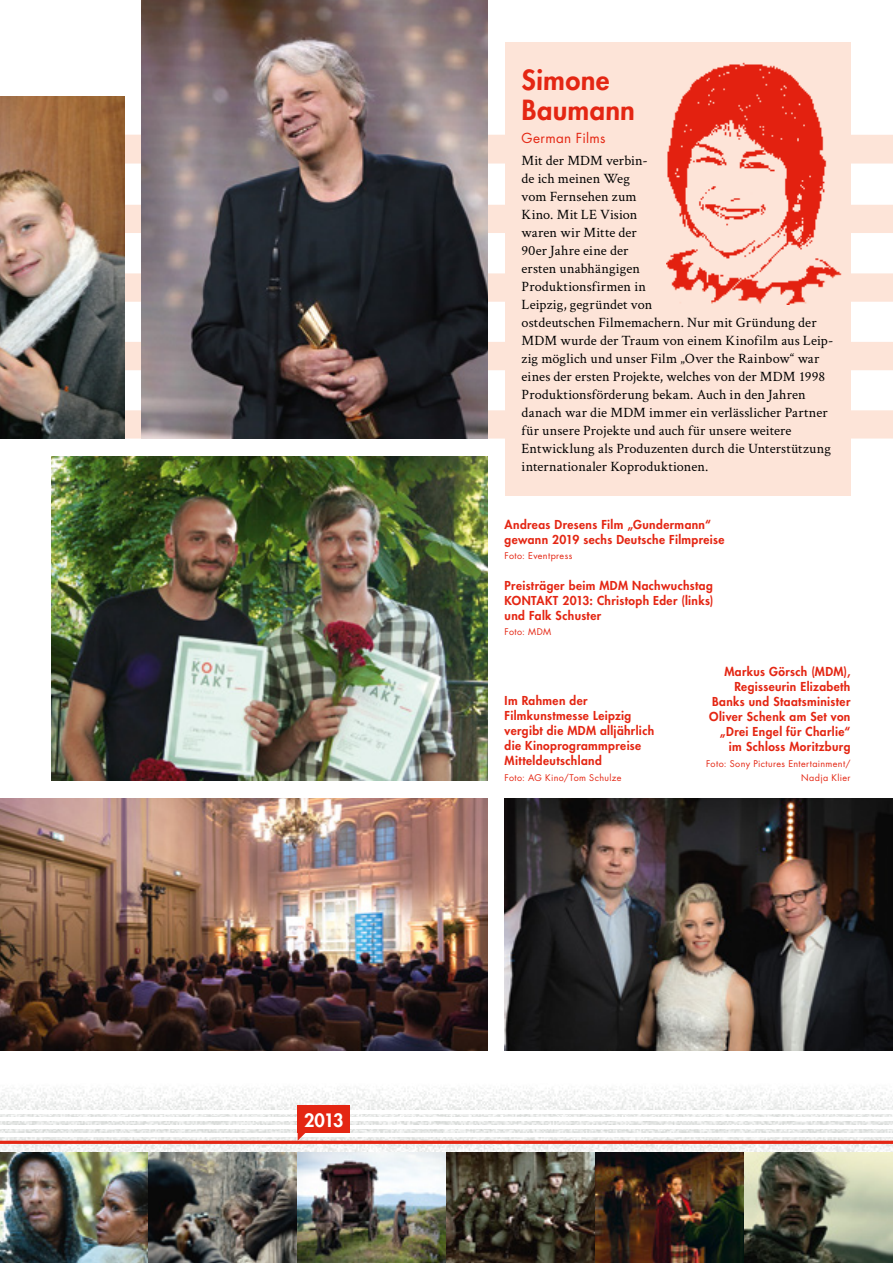
<style>
.page{position:relative;width:893px;height:1263px;background:#fff}
.page>*{position:absolute;margin:0;border:0;box-sizing:border-box;transform-origin:0 0}
.G_Name{font:800 27px/30px "Futura Std";color:#e42613}
.P_Film{font:800 18px "Futura Std";color:#fff}
.G_Text{font:14.25px/18px "Crimson Text";letter-spacing:.005em;color:#000}
.G_Firma{font:13.5px "Futura Std";letter-spacing:.02em;color:#e42613}
._25_BU{font:800 12px/15px "Futura Std";letter-spacing:.03em;color:#e42613}
._25_BU_Credit{font:9px/13.5px "Futura Std";letter-spacing:.04em;color:#e42613;text-align:right}
</style>
<div class="page">
<svg style="left:125px;top:135px;width:768px;height:304px"></svg>
<img style="left:505px;top:799px;width:388px;height:252px">
<img style="left:0;top:799px;width:488px;height:252px">
<img style="left:51px;top:457px;width:437px;height:324px">
<img style="left:0;top:97px;width:125px;height:342px">
<img style="left:142px;top:0;width:346px;height:439px">
<div style="left:505px;top:43px;width:345px;height:453px;background:#fde4d8"></div>
<img style="left:666px;top:62px;width:176px;height:243px">
<div style="left:0;top:1082px;width:893px;height:90px;background:#677269;opacity:.4"></div>
<hr style="left:0;top:1141px;width:893px;height:3px;background:#e42613">
<hr style="left:0;top:1133px;width:893px;height:3px;background:#fff">
<hr style="left:0;top:1125px;width:893px;height:3px;background:#fff">
<hr style="left:0;top:1117px;width:893px;height:4px;background:#fff">
<hr style="left:0;top:1110px;width:893px;height:3px;background:#fff">
<svg style="left:298px;top:1133px;width:7px;height:8px"></svg>
<div style="left:298px;top:1105px;width:52px;height:28px;background:#e42613"></div>
<img style="left:0;top:1152px;width:893px;height:111px">
<p class="P_Film" style="left:304px;top:1108px;width:41px">2013</p>
<p class="G_Name" style="left:522px;top:65px;width:115px">Simone<br>Baumann</p>
<p class="G_Firma" style="left:522px;top:129px;width:85px">German Films</p>
<p class="G_Text" style="left:522px;top:151px;width:313px">Mit der MDM verbin-<br>de ich meinen Weg<br>vom Fernsehen zum<br>Kino. Mit LE Vision<br>waren wir Mitte der<br>90er Jahre eine der<br>ersten unabhängigen<br>Produktionsfirmen in<br>Leipzig, gegründet von<br>ostdeutschen Filmemachern. Nur mit Gründung der MDM wurde der Traum von einem Kinofilm aus Leip&shy;zig möglich und unser Film „Over the Rainbow“ war eines der ersten Projekte, welches von der MDM 1998<br>Produktionsförderung bekam. Auch in den Jahren danach war die MDM immer ein verlässlicher Partner für unsere Projekte und auch für unsere weitere Entwicklung als Produzenten durch die Unterstützung internationaler Koproduktionen.</p>
<p class="_25_BU" style="left:505px;top:517px;width:221px">Andreas Dresens Film „Gundermann“ gewann 2019 sechs Deutsche Filmpreise</p>
<p class="_25_BU_Credit" style="left:505px;top:549px;width:69px">Foto: Eventpress</p>
<p class="_25_BU" style="left:505px;top:578px;width:210px;text-align:justify">Preisträger beim MDM Nachwuchstag KONTAKT 2013: Christoph Eder (links) und Falk Schuster</p>
<p class="_25_BU_Credit" style="left:505px;top:625px;width:48px">Foto: MDM</p>
<p class="_25_BU" style="left:505px;top:693px;width:151px">Im Rahmen der<br>Filmkunstmesse Leipzig vergibt die MDM alljährlich die Kinoprogrammpreise<br>Mitteldeutschland</p>
<p class="_25_BU_Credit" style="left:505px;top:771px;width:119px">Foto: AG Kino/Tom Schulze</p>
<p class="_25_BU" style="left:709px;top:664px;width:143px;text-align:right">Markus Görsch (MDM),<br>Regisseurin Elizabeth<br>Banks und Staatsminister<br>Oliver Schenk am Set von „Drei Engel für Charlie“ im Schloss Moritzburg</p>
<p class="_25_BU_Credit" style="left:706px;top:757px;width:146px">Foto: Sony Pictures Entertainment/<br>Nadja Klier</p>
</div>
